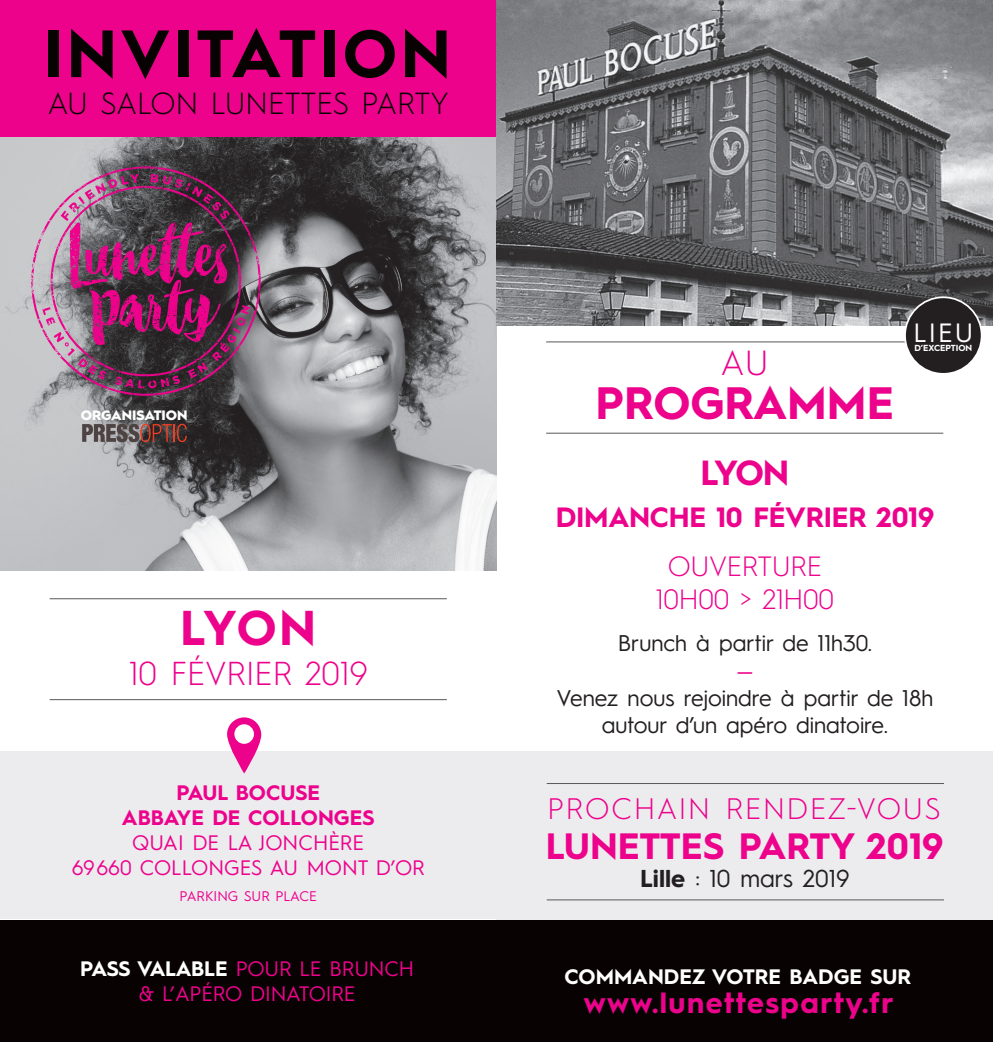
<style>
.page{position:relative;width:993px;height:1042px;background:#fff}
.page>*{position:absolute;margin:0;border:0;box-sizing:border-box;transform-origin:0 0}
.t1{font:700 66.85px "Hurme Geometric Sans 1";letter-spacing:.05em;color:#080302}
.t2{font:700 49px "Hurme Geometric Sans 1";color:#ed028c}
.t3{font:700 45.5px "Hurme Geometric Sans 1";color:#ed028c}
.t4{font:700 36.75px "Hurme Geometric Sans 1";color:#ed028c}
.t5{font:700 35px "Hurme Geometric Sans 1";color:#ed028c}
.t6{font:300 35px "Hurme Geometric Sans 1";color:#ed028c}
.t7{font:300 33.25px "Hurme Geometric Sans 1";color:#ed028c}
.t8{font:300 30.62px "Hurme Geometric Sans 1";letter-spacing:-.005em;color:#080302}
.t9{font:300 29.75px "Hurme Geometric Sans 1";letter-spacing:.06em;color:#ed028c}
.t10{font:700 29.4px "Hurme Geometric Sans 1";letter-spacing:.05em;color:#ed028c}
.t11{font:700 28px "Hurme Geometric Sans 1";letter-spacing:-.01em;color:#ed028c}
.t12{font:300 28px/33.6px "Hurme Geometric Sans 1";letter-spacing:-.01em;color:#ed028c;text-align:center}
.t13{font:26.6px "Hurme Geometric Sans 1";color:#fff}
.t14{font:24.5px "Hurme Geometric Sans 1";color:#231f20}
.t15{font:22.75px/27.3px "Hurme Geometric Sans 1";color:#231f20;text-align:center}
.t16{font:22.75px "Hurme Geometric Sans 1";color:#ed028c}
.t17{font:21px/25.2px "Hurme Geometric Sans 1";letter-spacing:-.01em;color:#ed028c;text-align:center}
.t18{font:700 21px/25.2px "Hurme Geometric Sans 1";color:#ed028c;text-align:center}
.t19{font:700 21px "Hurme Geometric Sans 1";color:#fff}
.t20{font:14px "Hurme Geometric Sans 1";color:#ed028c}
.t21{font:900 13.65px "Hurme Geometric Sans 1";color:#fff}
.t22{font:700 8.92px "Hurme Geometric Sans 1";color:#fff}
.s1{font-weight:700;color:#fff}
.s2{font-weight:700}
</style>
<div class="page">
<div style="left:0;top:0;width:521px;height:137px;background:#ed028c"></div>
<div style="left:0;top:920px;width:521px;height:122px;background:#080302"></div>
<div style="left:0;top:752px;width:521px;height:167px;background:#ececee"></div>
<img style="left:0;top:137px;width:496px;height:433px">
<svg style="left:31px;top:166px;width:229px;height:230px;background:#8d7d89"></svg>
<svg style="left:42px;top:174px;width:208px;height:214px;background:#764764"></svg>
<hr style="left:50px;top:598px;width:396px;height:1px;background:#57585a">
<hr style="left:50px;top:699px;width:396px;height:1px;background:#57585a">
<svg style="left:227px;top:717px;width:34px;height:56px"></svg>
<svg style="left:82px;top:424px;width:105px;height:18px;background:#6d5350"></svg>
<div style="left:496px;top:752px;width:496px;height:253px;background:#ececee"></div>
<div style="left:496px;top:920px;width:496px;height:122px;background:#080302"></div>
<hr style="left:546px;top:783px;width:397px;height:1px;background:#57585a">
<hr style="left:546px;top:341px;width:397px;height:1px;background:#57585a">
<hr style="left:546px;top:899px;width:397px;height:1px;background:#57585a">
<hr style="left:546px;top:433px;width:397px;height:1px;background:#57585a">
<img style="left:496px;top:0;width:496px;height:325px">
<div style="left:904px;top:297px;width:77px;height:77px;background:#231f20;border-radius:50%"></div>
<div style="left:903px;top:296px;width:79px;height:79px;border:2px solid #fff;border-radius:50%"></div>
<p class="t1" style="left:43px;top:7px;width:409px">INVITATION</p>
<p class="t8" style="left:48px;top:82px;width:402px">AU SALON LUNETTES PARTY</p>
<p class="t21" style="left:81px;top:406px;width:108px">ORGANISATION</p>
<p class="t2" style="left:180px;top:594px;width:137px">LYON</p>
<p class="t7" style="left:129px;top:651px;width:240px">10 FÉVRIER 2019</p>
<p class="t18" style="left:122px;top:778px;width:254px">PAUL BOCUSE<br>ABBAYE DE COLLONGES</p>
<p class="t17" style="left:72px;top:829px;width:354px">QUAI DE LA JONCHÈRE<br>69660 COLLONGES AU MONT D’OR</p>
<p class="t20" style="left:179px;top:886px;width:139px">PARKING SUR PLACE</p>
<p class="t17" style="left:80px;top:954px;width:335px"><span class="s1">PASS VALABLE</span> POUR LE BRUNCH &amp; L’APÉRO DINATOIRE</p>
<p class="t6" style="left:720px;top:339px;width:49px">AU</p>
<p class="t3" style="left:595px;top:371px;width:300px">PROGRAMME</p>
<p class="t13" style="left:913px;top:314px;width:61px">LIEU</p>
<p class="t22" style="left:914px;top:342px;width:59px">D’EXCEPTION</p>
<p class="t5" style="left:700px;top:448px;width:90px">LYON</p>
<p class="t11" style="left:555px;top:498px;width:380px">DIMANCHE 10 FÉVRIER 2019</p>
<p class="t12" style="left:655px;top:547px;width:179px">OUVERTURE<br>10H00 &gt; 21H00</p>
<p class="t15" style="left:617px;top:628px;width:256px">Brunch à partir de 11h30.</p>
<p class="t16" style="left:736px;top:655px;width:18px">—</p>
<p class="t15" style="left:556px;top:683px;width:378px">Venez nous rejoindre à partir de 18h autour d’un apéro dinatoire.</p>
<p class="t9" style="left:547px;top:788px;width:394px">PROCHAIN RENDEZ-VOUS</p>
<p class="t4" style="left:545px;top:820px;width:399px">LUNETTES PARTY 2019</p>
<p class="t14" style="left:640px;top:861px;width:211px"><span class="s2">Lille</span> : 10 mars 2019</p>
<p class="t19" style="left:564px;top:961px;width:348px">COMMANDEZ VOTRE BADGE SUR</p>
<p class="t10" style="left:583px;top:982px;width:311px">www.lunettesparty.fr</p>
</div>
